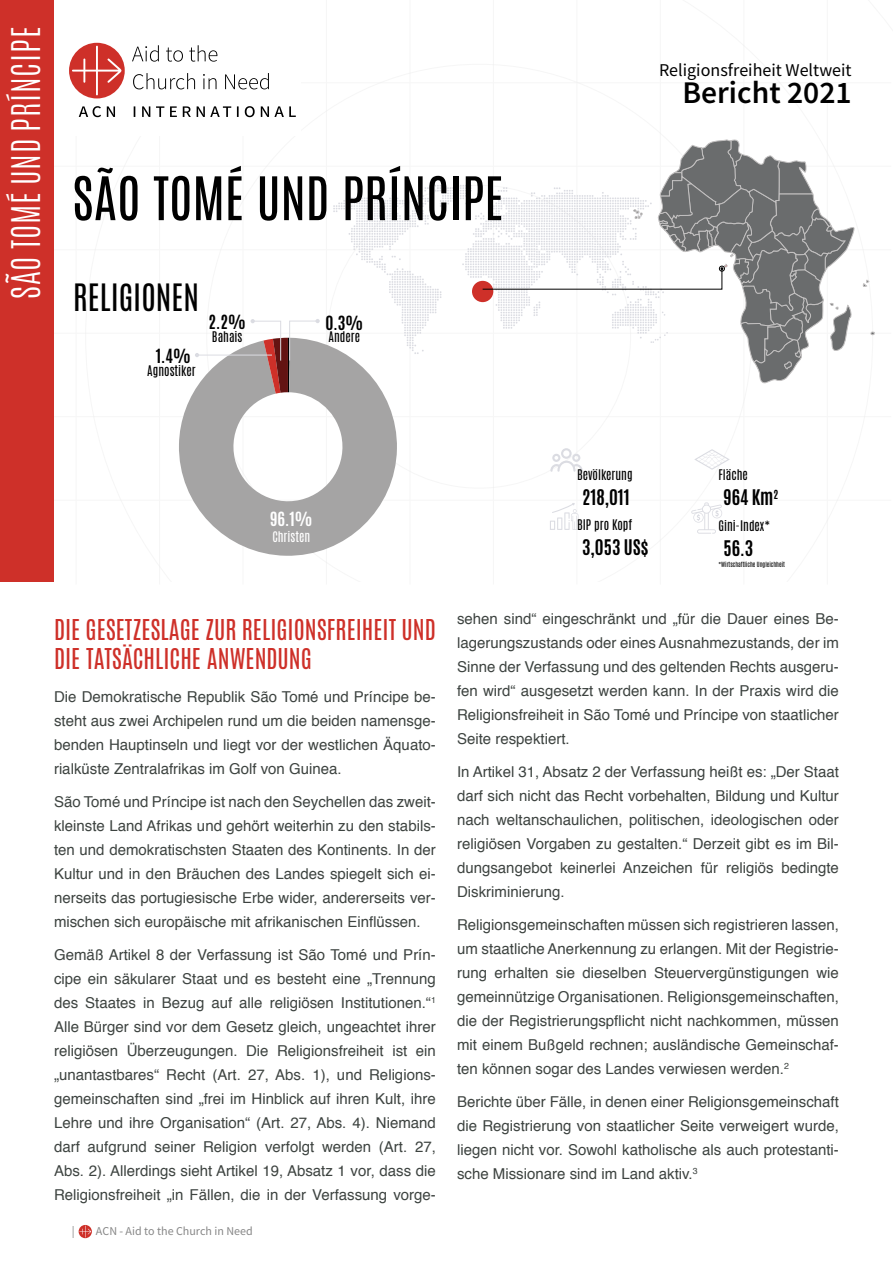
<style>
.page{position:relative;width:893px;height:1263px;background:#fff}
.page>*{position:absolute;margin:0;border:0;box-sizing:border-box;transform-origin:0 0}
.t1{font:51px "Antonio";color:#000}
.t2{font:300 33px "Antonio";letter-spacing:.025em;color:#fff}
.t3{font:600 31.5px "Source Sans Pro";color:#000}
.t4{font:31.5px "Antonio";color:#000}
.t5{font:24px/28.8px "Antonio";color:#ce3029}
.t6{font:700 18px "Antonio";color:#000}
.t7{font:18px "Source Sans Pro";color:#000}
.t8{font:700 16.35px "Antonio";color:#000}
.t9{font:700 16.35px "Antonio";color:#fff}
.t10{font:15px/24px "Helvetica";color:#3d4340;text-align:justify}
.t11{font:12.3px "Antonio";color:#000}
.t12{font:12.3px "Antonio";color:#fff}
.t13{font:12px "Source Sans Pro";color:#878787}
.t14{font:6px "Antonio";color:#000}
</style>
<div class="page">
<svg style="left:79px;top:1225px;width:12px;height:12px"></svg>
<hr style="left:76px;top:0;width:1px;height:584px;background:#ededed">
<hr style="left:159px;top:0;width:1px;height:584px;background:#ededed">
<hr style="left:243px;top:0;width:1px;height:584px;background:#ededed">
<hr style="left:326px;top:0;width:1px;height:584px;background:#ededed">
<hr style="left:410px;top:0;width:1px;height:584px;background:#ededed">
<hr style="left:493px;top:0;width:1px;height:584px;background:#ededed">
<hr style="left:577px;top:0;width:1px;height:584px;background:#ededed">
<hr style="left:660px;top:0;width:1px;height:584px;background:#ededed">
<hr style="left:744px;top:0;width:1px;height:584px;background:#ededed">
<hr style="left:827px;top:0;width:1px;height:584px;background:#ededed">
<div style="left:0;top:0;width:53px;height:581px;background:#ce3029"></div>
<div style="left:54px;top:0;width:247px;height:136px;background:#fff"></div>
<svg style="left:132px;top:45px;width:164px;height:72px"></svg>
<svg style="left:79px;top:106px;width:36px;height:11px"></svg>
<div style="left:69px;top:43px;width:56px;height:55px;background:#ce3029;border-radius:50%"></div>
<svg style="left:72px;top:46px;width:49px;height:49px"></svg>
<svg style="left:870px;top:332px;width:4px;height:3px"></svg>
<svg style="left:863px;top:280px;width:6px;height:7px"></svg>
<svg style="left:550px;top:448px;width:32px;height:24px"></svg>
<svg style="left:550px;top:503px;width:28px;height:27px"></svg>
<svg style="left:691px;top:502px;width:31px;height:32px"></svg>
<svg style="left:694px;top:449px;width:36px;height:21px"></svg>
<svg style="left:333px;top:139px;width:522px;height:244px"></svg>
<svg style="left:179px;top:338px;width:219px;height:219px;fill:#a5a4a4"></svg>
<svg style="left:251px;top:319px;width:69px;height:75px"></svg>
<svg style="left:195px;top:353px;width:4px;height:4px"></svg>
<hr style="left:197px;top:355px;width:75px;height:1px;background:#dbdce2">
<h2 class="t2" style="left:2px;top:299px;width:273px;rotate:-90deg">SÃO TOMÉ UND PRÍNCIPE</h2>
<h1 class="t1" style="left:72px;top:161px;width:433px">SÃO TOMÉ UND PRÍNCIPE</h1>
<h3 class="t4" style="left:73px;top:274px;width:127px">RELIGIONEN</h3>
<p class="t8" style="left:156px;top:344px;width:36px">1.4%</p>
<p class="t11" style="left:147px;top:362px;width:50px">Agnostiker</p>
<p class="t8" style="left:209px;top:310px;width:39px">2.2%</p>
<p class="t11" style="left:212px;top:328px;width:32px">Bahais</p>
<p class="t8" style="left:325px;top:310px;width:39px">0.3%</p>
<p class="t11" style="left:328px;top:328px;width:33px">Andere</p>
<p class="t7" style="left:659px;top:59px;width:194px">Religionsfreiheit Weltweit</p>
<h3 class="t3" style="left:682px;top:72px;width:171px">Bericht 2021</h3>
<p class="t9" style="left:270px;top:506px;width:44px">96.1%</p>
<p class="t12" style="left:272px;top:528px;width:39px">Christen</p>
<h3 class="t5" style="left:54px;top:615px;width:383px">DIE GESETZESLAGE ZUR RELIGIONSFREIHEIT UND<br>DIE TATSÄCHLICHE ANWENDUNG</h3>
<p class="t10" style="left:54px;top:685px;width:383px">Die Demokratische Republik São Tomé und Príncipe be&shy;steht aus zwei Archipelen rund um die beiden namensge&shy;benden Hauptinseln und liegt vor der westlichen Äquato&shy;rialküste Zentralafrikas im Golf von Guinea.</p>
<p class="t10" style="left:54px;top:790px;width:383px">São Tomé und Príncipe ist nach den Seychellen das zweit&shy;kleinste Land Afrikas und gehört weiterhin zu den stabils&shy;ten und demokratischsten Staaten des Kontinents. In der Kultur und in den Bräuchen des Landes spiegelt sich ei&shy;nerseits das portugiesische Erbe wider, andererseits ver&shy;mischen sich europäische mit afrikanischen Einflüssen.</p>
<p class="t10" style="left:54px;top:943px;width:383px">Gemäß Artikel 8 der Verfassung ist São Tomé und Prín&shy;cipe ein säkularer Staat und es besteht eine „Trennung des Staates in Bezug auf alle religiösen Institutionen.“<sup>1<br></sup>Alle Bürger sind vor dem Gesetz gleich, ungeachtet ihrer religiösen Überzeugungen. Die Religionsfreiheit ist ein „unantastbares“ Recht (Art. 27, Abs. 1), und Religions&shy;gemeinschaften sind „frei im Hinblick auf ihren Kult, ihre Lehre und ihre Organisation“ (Art. 27, Abs. 4). Niemand darf aufgrund seiner Religion verfolgt werden (Art. 27, Abs. 2). Allerdings sieht Artikel 19, Absatz 1 vor, dass die Religionsfreiheit „in Fällen, die in der Verfassung vorge-</p>
<p class="t13" style="left:72px;top:1223px;width:4px">|</p>
<p class="t13" style="left:96px;top:1223px;width:158px">ACN - Aid to the Church in Need</p>
<p class="t11" style="left:577px;top:465px;width:57px">Bevölkerung</p>
<p class="t6" style="left:582px;top:484px;width:49px">218,011</p>
<p class="t11" style="left:577px;top:516px;width:57px">BIP pro Kopf</p>
<p class="t6" style="left:582px;top:534px;width:68px">3,053 US$</p>
<p class="t11" style="left:718px;top:465px;width:31px">Fläche</p>
<p class="t6" style="left:723px;top:484px;width:56px">964 Km<sup>2</sup></p>
<p class="t11" style="left:718px;top:516px;width:53px">Gini-Index*</p>
<p class="t14" style="left:718px;top:560px;width:68px">*Wirtschaftliche Ungleichheit</p>
<p class="t6" style="left:723px;top:535px;width:31px">56.3</p>
<p class="t10" style="left:457px;top:607px;width:383px">sehen sind“ eingeschränkt und „für die Dauer eines Be&shy;lagerungszustands oder eines Ausnahmezustands, der im Sinne der Verfassung und des geltenden Rechts ausgeru&shy;fen wird“ ausgesetzt werden kann. In der Praxis wird die Religionsfreiheit in São Tomé und Príncipe von staatlicher Seite respektiert.</p>
<p class="t10" style="left:457px;top:760px;width:383px">In Artikel 31, Absatz 2 der Verfassung heißt es: „Der Staat darf sich nicht das Recht vorbehalten, Bildung und Kultur nach weltanschaulichen, politischen, ideologischen oder religiösen Vorgaben zu gestalten.“ Derzeit gibt es im Bil&shy;dungsangebot keinerlei Anzeichen für religiös bedingte Diskriminierung.</p>
<p class="t10" style="left:457px;top:913px;width:383px">Religionsgemeinschaften müssen sich registrieren lassen, um staatliche Anerkennung zu erlangen. Mit der Registrie&shy;rung erhalten sie dieselben Steuervergünstigungen wie gemeinnützige Organisationen. Religionsgemeinschaften, die der Registrierungspflicht nicht nachkommen, müssen mit einem Bußgeld rechnen; ausländische Gemeinschaf&shy;ten können sogar des Landes verwiesen werden.<sup>2</sup></p>
<p class="t10" style="left:457px;top:1090px;width:383px">Berichte über Fälle, in denen einer Religionsgemeinschaft die Registrierung von staatlicher Seite verweigert wurde, liegen nicht vor. Sowohl katholische als auch protestanti&shy;sche Missionare sind im Land aktiv.<sup>3</sup></p>
</div>
